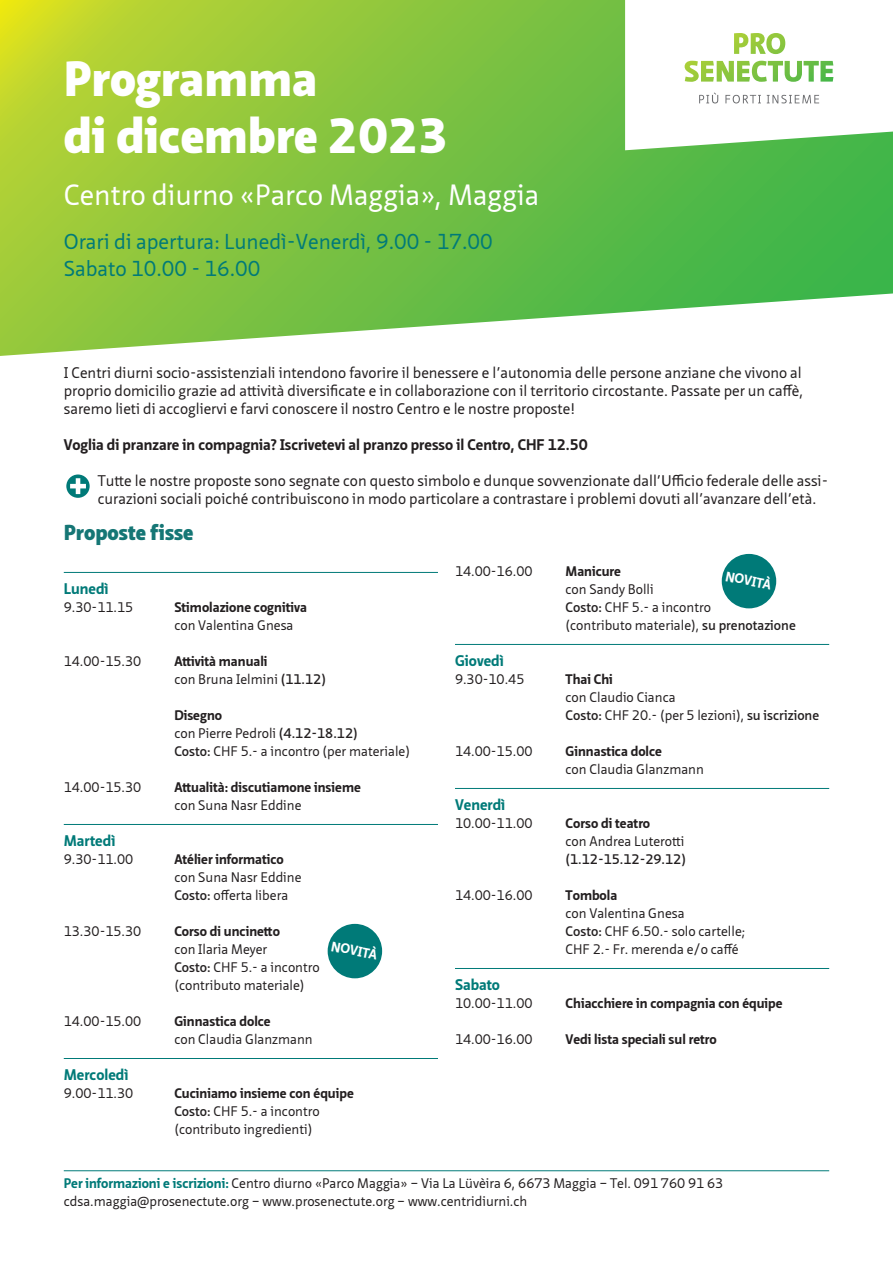
<style>
.page{position:relative;width:893px;height:1263px;background:#fff}
.page>*{position:absolute;margin:0;border:0;box-sizing:border-box;transform-origin:0 0}
.t1{font:900 48px/57px "Neue Sans Pro";color:#fff;text-align:right}
.t2{font:28.5px "Neue Sans Pro";color:#fff}
.t3{font:21px/27px "Neue Sans Pro";color:#007a78}
.t4{font:900 21px "Neue Sans Pro";color:#157675}
.t5{font:15px/18px "Neue Sans Pro";color:#231f20;text-align:justify}
.t6{font:700 15px "Neue Sans Pro";color:#231f20}
.t7{font:700 15px "Neue Sans Pro";color:#007a78}
.t8{font:13.5px/18px "Neue Sans Pro";color:#231f20}
.t9{font:700 13.5px/18px "Neue Sans Pro";color:#231f20}
.t10{font:600 13.5px "Neue Sans Pro";color:#231f20}
.t11{font:700 13.5px "Neue Sans Pro";color:#fff}
.s1{font-weight:400}
.s2{font-weight:600}
.s3{font-weight:700}
.s4{font-weight:700;color:#007a78}
</style>
<div class="page">
<svg style="left:0;top:0;width:893px;height:356px;background:#8ac853"></svg>
<hr style="left:64px;top:572px;width:374px;height:1px;background:#007a78">
<hr style="left:64px;top:824px;width:374px;height:1px;background:#007a78">
<hr style="left:64px;top:1058px;width:374px;height:1px;background:#007a78">
<hr style="left:455px;top:644px;width:374px;height:1px;background:#007a78">
<hr style="left:455px;top:788px;width:374px;height:1px;background:#007a78">
<hr style="left:455px;top:968px;width:374px;height:1px;background:#007a78">
<hr style="left:64px;top:1170px;width:765px;height:1px;background:#007a78">
<div style="left:328px;top:924px;width:54px;height:54px;background:#007a78;border-radius:50%"></div>
<div style="left:722px;top:554px;width:54px;height:54px;background:#007a78;border-radius:50%"></div>
<svg style="left:66px;top:474px;width:24px;height:24px"></svg>
<svg style="left:70px;top:478px;width:16px;height:16px"></svg>
<svg style="left:625px;top:0;width:268px;height:150px"></svg>
<h1 class="t1" style="left:64px;top:50px;width:321px">Eventi speciali marzo 20 3</h1>
<h1 class="t1" style="left:64px;top:50px;width:386px;text-align:left">Programma<br>di dicembre 2023</h1>
<h2 class="t2" style="left:64px;top:176px;width:477px">Centro diurno «Parco Maggia», Maggia</h2>
<h3 class="t3" style="left:64px;top:228px;width:430px">Orari di apertura: Lunedì-Venerdì, 9.00 - 17.00<br>Sabato 10.00 - 16.00</h3>
<h3 class="t3" style="left:214px;top:228px;width:7px">.</h3>
<p class="t5" style="left:64px;top:363px;width:741px">I Centri diurni socio-assistenziali intendono favorire il benessere e l’autonomia delle persone anziane che vivono al proprio domicilio grazie ad attività diversificate e in collaborazione con il territorio circostante. Passate per un caffè, saremo lieti di accogliervi e farvi conoscere il nostro Centro e le nostre proposte!</p>
<p class="t6" style="left:64px;top:435px;width:525px">Voglia di pranzare in compagnia? Iscrivetevi al pranzo presso il Centro, CHF 12.50</p>
<p class="t5" style="left:98px;top:471px;width:732px">Tutte le nostre proposte sono segnate con questo simbolo e dunque sovvenzionate dall’Ufficio federale delle assi&shy;curazioni sociali poiché contribuiscono in modo particolare a contrastare i problemi dovuti all’avanzare dell’età.</p>
<h3 class="t4" style="left:64px;top:519px;width:131px">Proposte fisse</h3>
<p class="t7" style="left:64px;top:579px;width:46px">Lunedì</p>
<p class="t8" style="left:64px;top:598px;width:71px">9.30-11.15</p>
<p class="t9" style="left:174px;top:598px;width:134px">Stimolazione cognitiva</p>
<p class="t8" style="left:174px;top:616px;width:121px">con Valentina Gnesa</p>
<p class="t8" style="left:64px;top:652px;width:79px">14.00-15.30</p>
<p class="t9" style="left:174px;top:652px;width:153px">Attività manuali<br><span class="s1">con Bruna Ielmini</span> <span class="s2">(11.12)</span></p>
<p class="t8" style="left:174px;top:706px;width:237px"><span class="s3">Disegno<br></span>con Pierre Pedroli <span class="s2">(4.12-18.12)<br>Costo:</span> CHF 5.- a incontro (per materiale)</p>
<p class="t8" style="left:64px;top:778px;width:79px">14.00-15.30</p>
<p class="t9" style="left:174px;top:778px;width:188px">Attualità: discutiamone insieme</p>
<p class="t8" style="left:174px;top:796px;width:129px">con Suna Nasr Eddine</p>
<p class="t7" style="left:64px;top:831px;width:53px">Martedì</p>
<p class="t8" style="left:64px;top:850px;width:71px">9.30-11.00</p>
<p class="t9" style="left:174px;top:850px;width:111px">Atélier informatico</p>
<p class="t8" style="left:174px;top:868px;width:129px">con Suna Nasr Eddine<br><span class="s2">Costo:</span> offerta libera</p>
<p class="t8" style="left:64px;top:922px;width:79px">13.30-15.30</p>
<p class="t9" style="left:174px;top:922px;width:107px">Corso di uncinetto</p>
<p class="t8" style="left:174px;top:940px;width:147px">con Ilaria Meyer<br><span class="s2">Costo:</span> CHF 5.- a incontro (contributo materiale)</p>
<p class="t8" style="left:64px;top:1012px;width:79px">14.00-15.00</p>
<p class="t9" style="left:174px;top:1012px;width:98px">Ginnastica dolce</p>
<p class="t8" style="left:174px;top:1030px;width:140px">con Claudia Glanzmann</p>
<p class="t7" style="left:64px;top:1065px;width:66px">Mercoledì</p>
<p class="t8" style="left:64px;top:1084px;width:71px">9.00-11.30</p>
<p class="t8" style="left:174px;top:1084px;width:181px"><span class="s3">Cuciniamo insieme con équipe<br></span><span class="s2">Costo:</span> CHF 5.- a incontro (contributo ingredienti)</p>
<p class="t8" style="left:455px;top:562px;width:79px">14.00-16.00</p>
<p class="t9" style="left:566px;top:562px;width:57px">Manicure</p>
<p class="t8" style="left:566px;top:580px;width:232px">con Sandy Bolli<br><span class="s2">Costo:</span> CHF 5.- a incontro<br>(contributo materiale), <span class="s2">su prenotazione</span></p>
<p class="t7" style="left:455px;top:651px;width:50px">Giovedì</p>
<p class="t8" style="left:455px;top:670px;width:71px">9.30-10.45</p>
<p class="t9" style="left:566px;top:670px;width:49px">Thai Chi</p>
<p class="t8" style="left:566px;top:688px;width:255px">con Claudio Cianca<br><span class="s2">Costo:</span> CHF 20.- (per 5 lezioni), <span class="s2">su iscrizione</span></p>
<p class="t8" style="left:455px;top:742px;width:79px">14.00-15.00</p>
<p class="t9" style="left:566px;top:742px;width:98px">Ginnastica dolce</p>
<p class="t8" style="left:566px;top:760px;width:140px">con Claudia Glanzmann</p>
<p class="t7" style="left:455px;top:795px;width:52px">Venerdì</p>
<p class="t8" style="left:455px;top:814px;width:79px">10.00-11.00</p>
<p class="t9" style="left:566px;top:814px;width:86px">Corso di teatro</p>
<p class="t8" style="left:566px;top:832px;width:121px">con Andrea Luterotti</p>
<p class="t10" style="left:566px;top:850px;width:122px">(1.12-15.12-29.12)</p>
<p class="t8" style="left:455px;top:886px;width:79px">14.00-16.00</p>
<p class="t9" style="left:566px;top:886px;width:53px">Tombola</p>
<p class="t8" style="left:566px;top:904px;width:181px">con Valentina Gnesa<br><span class="s2">Costo:</span> CHF 6.50.- solo cartelle;<br>CHF 2.- Fr. merenda e/o caffé</p>
<p class="t7" style="left:455px;top:975px;width:47px">Sabato</p>
<p class="t8" style="left:455px;top:994px;width:79px">10.00-11.00</p>
<p class="t9" style="left:566px;top:994px;width:219px">Chiacchiere in compagnia con équipe</p>
<p class="t8" style="left:455px;top:1030px;width:79px">14.00-16.00</p>
<p class="t9" style="left:566px;top:1030px;width:153px">Vedi lista speciali sul retro</p>
<p class="t11" style="left:727px;top:567px;width:48px;rotate:11deg">NOVITÀ</p>
<p class="t11" style="left:333px;top:937px;width:48px;rotate:11deg">NOVITÀ</p>
<p class="t8" style="left:64px;top:1174px;width:661px"><span class="s4">Per informazioni e iscrizioni:</span> Centro diurno «Parco Maggia» – Via La Lüvèira 6, 6673 Maggia – Tel. 091 760 91 63 cdsa.maggia@prosenectute.org – www.prosenectute.org – www.centridiurni.ch</p>
</div>
